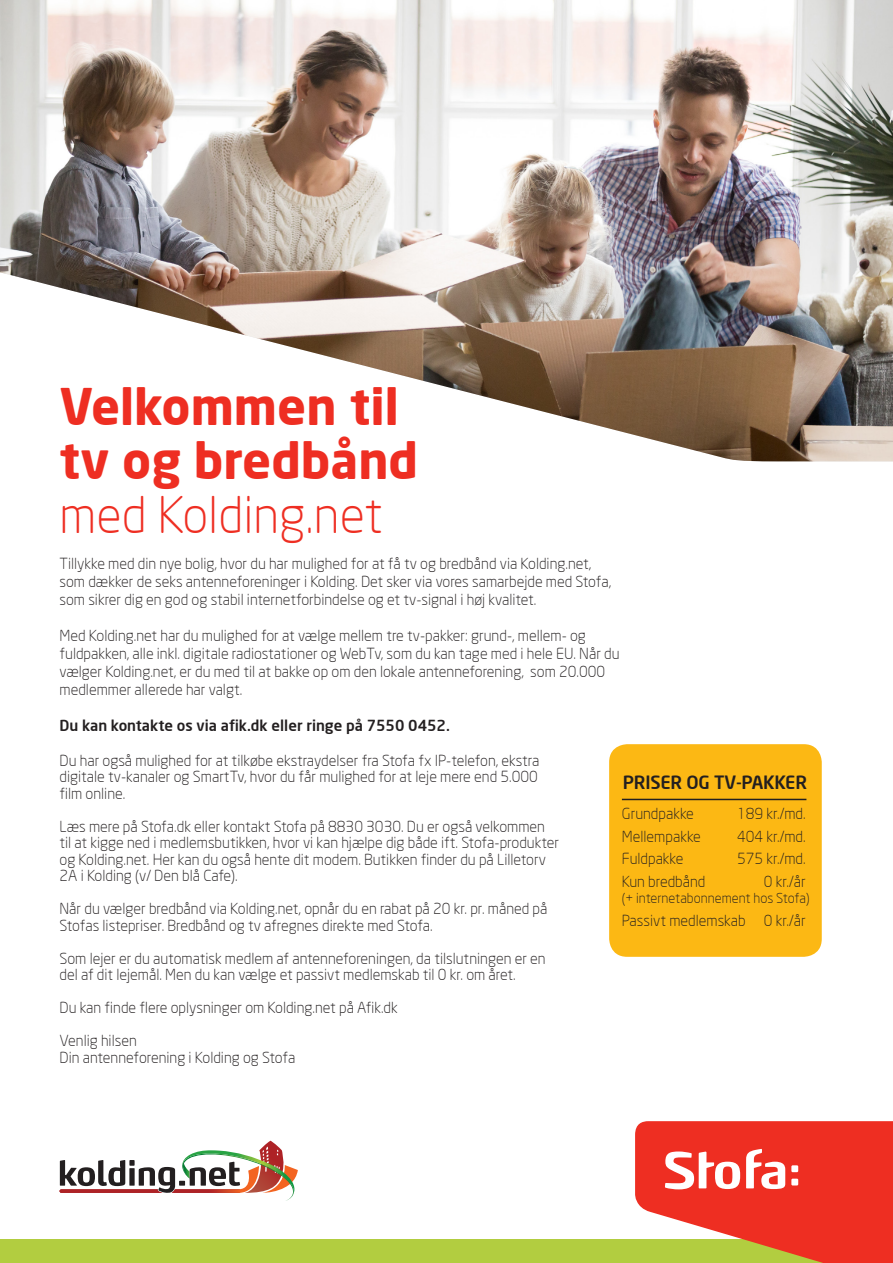
<style>
.page{position:relative;width:893px;height:1263px;background:#fff}
.page>*{position:absolute;margin:0;border:0;box-sizing:border-box;transform-origin:0 0}
.t1{font:700 49.5px/54px "Neo Sans";color:#ee2e22}
.t2{font:500 18px "Neo Sans";letter-spacing:-.01em;color:#231f20}
.t3{font:300 15px/16.5px "Neo Sans";color:#231f20}
.t4{font:500 15px "Neo Sans";color:#231f20}
.t5{font:300 13.5px "Neo Sans";color:#231f20}
.s1{font-weight:300}
</style>
<div class="page">
<img style="left:0;top:0;width:893px;height:461px">
<div style="left:0;top:1239px;width:893px;height:24px;background:#b2cd40"></div>
<svg style="left:635px;top:1121px;width:258px;height:141px"></svg>
<svg style="left:60px;top:1141px;width:238px;height:60px"></svg>
<div style="left:609px;top:744px;width:213px;height:213px;background:#fcb814;border-radius:18px"></div>
<hr style="left:622px;top:799px;width:184px;height:1px;background:#231f20">
<p class="t1" style="left:60px;top:379px;width:360px">Velkommen til tv og bredbånd <span class="s1">med Kolding.net</span></p>
<p class="t3" style="left:60px;top:555px;width:553px;line-height:18px">Tillykke med din nye bolig, hvor du har mulighed for at få tv og bredbånd via Kolding.net, som dækker de seks antenneforeninger i Kolding. Det sker via vores samarbejde med Stofa, som sikrer dig en god og stabil internetforbindelse og et tv-signal i høj kvalitet.</p>
<p class="t3" style="left:60px;top:627px;width:561px;line-height:18px">Med Kolding.net har du mulighed for at vælge mellem tre tv-pakker: grund-, mellem- og fuldpakken, alle inkl. digitale radiostationer og WebTv, som du kan tage med i hele EU. Når du vælger Kolding.net, er du med til at bakke op om den lokale antenneforening, som 20.000 medlemmer allerede har valgt.</p>
<p class="t4" style="left:60px;top:716px;width:392px">Du kan kontakte os via afik.dk eller ringe på 7550 0452.</p>
<p class="t3" style="left:60px;top:752px;width:481px;text-align:justify">Du har også mulighed for at tilkøbe ekstraydelser fra Stofa fx IP-telefon, ekstra digitale tv-kanaler og SmartTv, hvor du får mulighed for at leje mere end 5.000 film online.</p>
<p class="t3" style="left:60px;top:818px;width:501px">Læs mere på Stofa.dk eller kontakt Stofa på 8830 3030. Du er også velkommen til at kigge ned i medlemsbutikken, hvor vi kan hjælpe dig både ift. Stofa-produkter og Kolding.net. Her kan du også hente dit modem. Butikken finder du på Lilletorv 2A i Kolding (v/ Den blå Cafe).</p>
<p class="t3" style="left:60px;top:900px;width:489px">Når du vælger bredbånd via Kolding.net, opnår du en rabat på 20 kr. pr. måned på<br>Stofas listepriser. Bredbånd og tv afregnes direkte med Stofa.</p>
<p class="t3" style="left:60px;top:950px;width:488px">Som lejer er du automatisk medlem af antenneforeningen, da tilslutningen er en del af dit lejemål. Men du kan vælge et passivt medlemskab til 0 kr. om året.</p>
<p class="t3" style="left:60px;top:999px;width:340px">Du kan finde flere oplysninger om Kolding.net på Afik.dk</p>
<p class="t3" style="left:60px;top:1032px;width:79px">Venlig hilsen</p>
<p class="t3" style="left:60px;top:1049px;width:237px">Din antenneforening i Kolding og Stofa</p>
<p class="t2" style="left:623px;top:771px;width:186px">PRISER OG TV-PAKKER</p>
<p class="t3" style="left:622px;top:805px;width:74px">Grundpakke</p>
<p class="t3" style="left:737px;top:805px;width:70px">189 kr./md.</p>
<p class="t3" style="left:622px;top:828px;width:81px">Mellempakke</p>
<p class="t3" style="left:737px;top:828px;width:70px">404 kr./md.</p>
<p class="t3" style="left:622px;top:850px;width:63px">Fuldpakke</p>
<p class="t3" style="left:737px;top:850px;width:70px">575 kr./md.</p>
<p class="t3" style="left:622px;top:873px;width:85px">Kun bredbånd</p>
<p class="t3" style="left:764px;top:873px;width:43px">0 kr./år</p>
<p class="t5" style="left:622px;top:890px;width:189px">(+ internetabonnement hos Stofa)</p>
<p class="t3" style="left:622px;top:912px;width:185px">Passivt medlemskab 0 kr./år</p>
</div>
